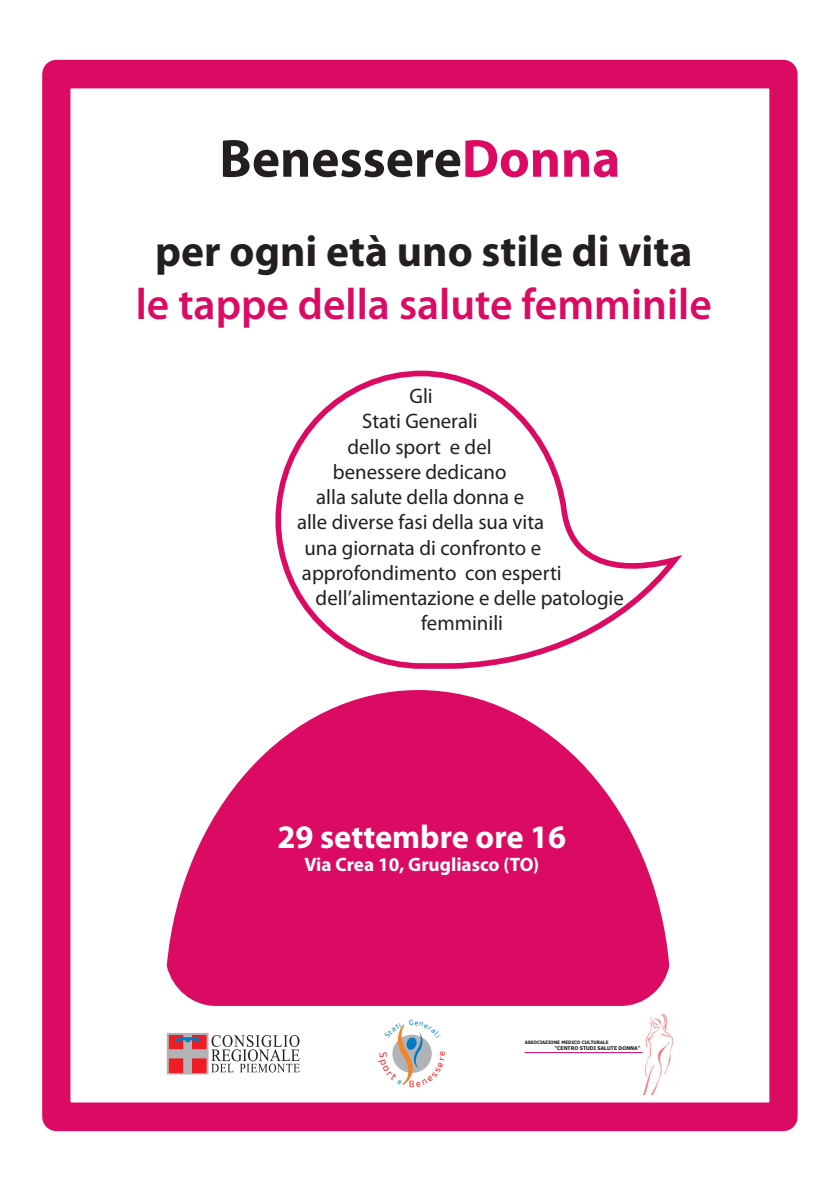
<style>
.page{position:relative;width:840px;height:1191px;background:#fff}
.page>*{position:absolute;margin:0;border:0;box-sizing:border-box;transform-origin:0 0}
.t1{font:700 54px "Myriad Pro";color:#231f20}
.t2{font:600 44px "Myriad Pro";color:#db0a62}
.t3{font:700 44px "Myriad Pro";color:#231f20}
.t4{font:700 33px "Myriad Pro";color:#fff}
.t5{font:21px "Myriad Pro";color:#231f20}
.t6{font:700 19.4px "Myriad Pro";color:#fff}
.t7{font:9px "Exo 2";color:#ee1d23}
.t8{font:700 5.2px "Tahoma";color:#231f20}
.t9{font:700 4.6px "Tahoma";color:#231f20}
.s1{color:#db0a62}
</style>
<div class="page">
<svg style="left:167px;top:690px;width:502px;height:316px;fill:#db0a62"></svg>
<img style="left:167px;top:690px;width:89px;height:30px">
<svg style="left:275px;top:370px;width:408px;height:299px"></svg>
<div style="left:42px;top:60px;width:755px;height:1071px;border:28px solid #db0a62"></div>
<div style="left:167px;top:1033px;width:41px;height:41px;background:#b2b3b7"></div>
<div style="left:167px;top:1033px;width:41px;height:41px;border:1px solid #b2b3b7"></div>
<div style="left:192px;top:1059px;width:14px;height:13px;background:#ee1d23"></div>
<div style="left:192px;top:1058px;width:14px;height:14px;border:1px solid #ee1d23"></div>
<div style="left:169px;top:1059px;width:14px;height:13px;background:#ee1d23"></div>
<div style="left:169px;top:1058px;width:14px;height:14px;border:1px solid #ee1d23"></div>
<div style="left:169px;top:1035px;width:14px;height:13px;background:#ee1d23"></div>
<div style="left:169px;top:1035px;width:14px;height:14px;border:1px solid #ee1d23"></div>
<div style="left:192px;top:1035px;width:14px;height:13px;background:#ee1d23"></div>
<div style="left:192px;top:1035px;width:14px;height:14px;border:1px solid #ee1d23"></div>
<svg style="left:175px;top:1037px;width:25px;height:5px"></svg>
<svg style="left:211px;top:1035px;width:88px;height:37px"></svg>
<img style="left:642px;top:1013px;width:31px;height:81px">
<hr style="left:524px;top:1052px;width:118px;height:1px;background:#db0a62">
<svg style="left:392px;top:1024px;width:40px;height:61px"></svg>
<h1 class="t1" style="left:219px;top:123px;width:402px">Benessere<span class="s1">Donna</span></h1>
<h2 class="t3" style="left:155px;top:222px;width:538px">per ogni età uno stile di vita</h2>
<h2 class="t2" style="left:136px;top:276px;width:577px">le tappe della salute femminile</h2>
<p class="t5" style="left:409px;top:383px;width:25px">Gli</p>
<p class="t5" style="left:362px;top:408px;width:117px">Stati Generali</p>
<p class="t5" style="left:347px;top:433px;width:145px">dello sport e del</p>
<p class="t5" style="left:333px;top:459px;width:175px">benessere dedicano</p>
<p class="t5" style="left:316px;top:484px;width:209px">alla salute della donna e</p>
<p class="t5" style="left:297px;top:509px;width:248px">alle diverse fasi della sua vita</p>
<p class="t5" style="left:304px;top:534px;width:238px">una giornata di confronto e</p>
<p class="t5" style="left:302px;top:560px;width:261px">approfondimento con esperti</p>
<p class="t5" style="left:315px;top:585px;width:309px">dell’alimentazione e delle patologie</p>
<p class="t5" style="left:421px;top:610px;width:83px">femminili</p>
<h3 class="t4" style="left:277px;top:815px;width:290px">29 settembre ore 16</h3>
<p class="t6" style="left:304px;top:852px;width:236px">Via Crea 10, Grugliasco (TO)</p>
<p class="t7" style="left:436px;top:1056px;width:6px;rotate:-90deg">e</p>
<p class="t9" style="left:524px;top:1038px;width:85px">ASSOCIAZIONE MEDICO CULTURALE</p>
<p class="t8" style="left:554px;top:1044px;width:87px">“CENTRO STUDI SALUTE DONNA”</p>
</div>
